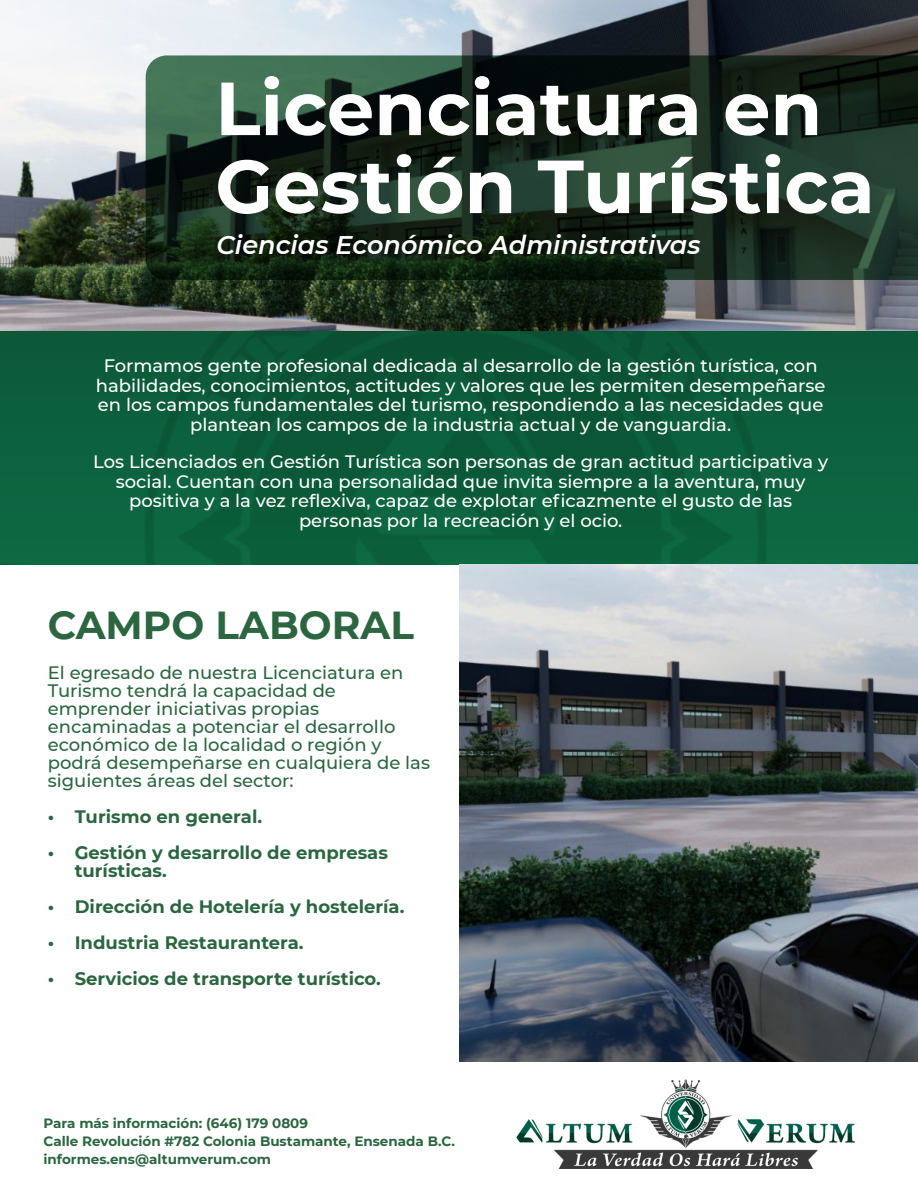
<style>
.page{position:relative;width:918px;height:1188px;background:#fff}
.page>*{position:absolute;margin:0;border:0;box-sizing:border-box;transform-origin:0 0}
.t1{font:700 75px/78px "Montserrat";color:#fff}
.t2{font:700 39px "Montserrat";color:#2b6640}
.t3{font:italic 600 25.5px "Montserrat";color:#fff}
.t4{font:500 18px/19.5px "Montserrat";color:#fff;text-align:center}
.t5{font:500 18px/18px "Montserrat";color:#2b6640}
.t6{font:700 18px/18px "Montserrat";color:#2b6640}
.t7{font:700 13.5px/18px "Montserrat";color:#2b6640}
</style>
<div class="page">
<img style="left:0;top:331px;width:918px;height:234px">
<img style="left:0;top:0;width:918px;height:331px">
<svg style="left:146px;top:55px;width:772px;height:225px;background:#192d20"></svg>
<img style="left:460px;top:565px;width:458px;height:497px">
<img style="left:517px;top:1079px;width:338px;height:90px">
<h1 class="t1" style="left:215px;top:69px;width:661px">Licenciatura en<br>Gestión Turística</h1>
<h3 class="t3" style="left:216px;top:230px;width:486px">Ciencias Económico Administrativas</h3>
<p class="t4" style="left:96px;top:356px;width:731px">Formamos gente profesional dedicada al desarrollo de la gestión turística, con habilidades, conocimientos, actitudes y valores que les permiten desempeñarse en los campos fundamentales del turismo, respondiendo a las necesidades que plantean los campos de la industria actual y de vanguardia.</p>
<p class="t4" style="left:93px;top:452px;width:736px">Los Licenciados en Gestión Turística son personas de gran actitud participativa y social. Cuentan con una personalidad que invita siempre a la aventura, muy positiva y a la vez reflexiva, capaz de explotar eficazmente el gusto de las personas por la recreación y el ocio.</p>
<h2 class="t2" style="left:48px;top:601px;width:368px">CAMPO LABORAL</h2>
<p class="t5" style="left:48px;top:664px;width:384px">El egresado de nuestra Licenciatura en Turismo tendrá la capacidad de emprender iniciativas propias encaminadas a potenciar el desarrollo económico de la localidad o región y podrá desempeñarse en cualquiera de las siguientes áreas del sector:</p>
<p class="t6" style="left:48px;top:808px;width:216px">• Turismo en general.</p>
<p class="t6" style="left:75px;top:844px;width:315px;text-indent:-27px">• Gestión y desarrollo de empresas turísticas.</p>
<p class="t6" style="left:48px;top:898px;width:358px">• Dirección de Hotelería y hostelería.</p>
<p class="t6" style="left:48px;top:934px;width:257px">• Industria Restaurantera.</p>
<p class="t6" style="left:48px;top:970px;width:335px">• Servicios de transporte turístico.</p>
<p class="t7" style="left:44px;top:1114px;width:413px">Para más información: (646) 179 0809<br>Calle Revolución #782 Colonia Bustamante, Ensenada B.C. informes.ens@altumverum.com</p>
</div>
